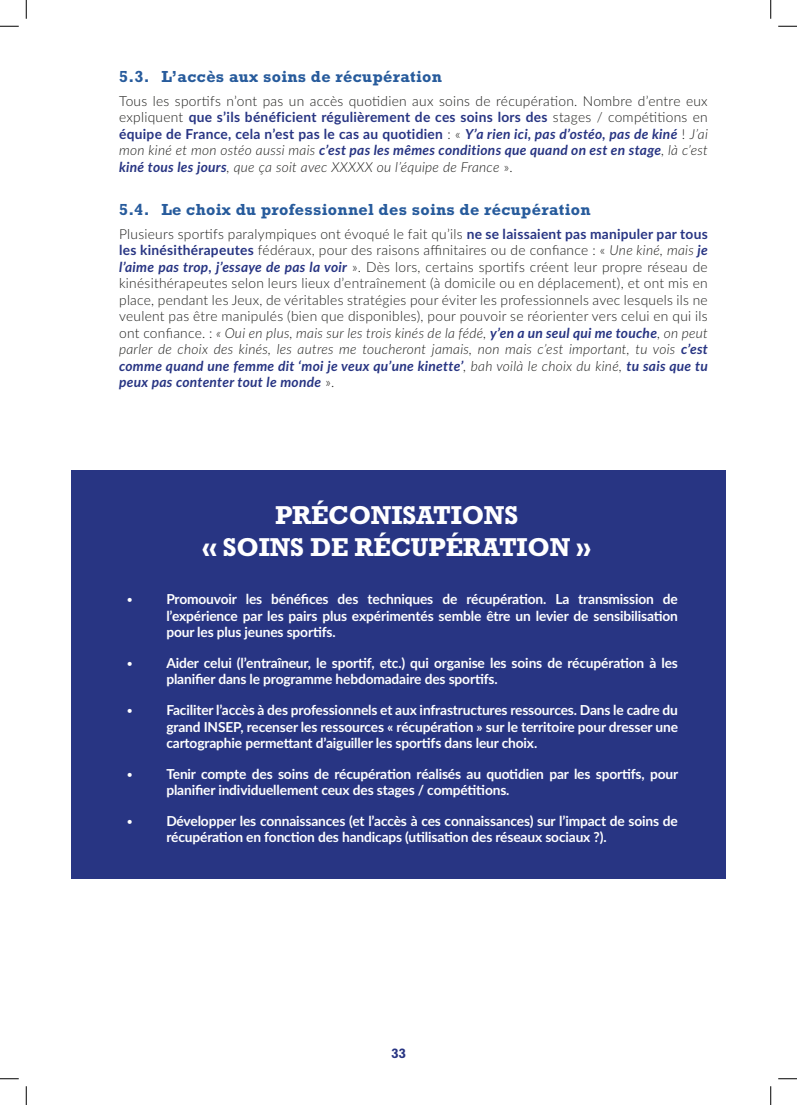
<style>
.page{position:relative;width:797px;height:1105px;background:#fff}
.page>*{position:absolute;margin:0;border:0;box-sizing:border-box;transform-origin:0 0}
.t1{font:700 26.25px/31.5px "Rockwell Std";letter-spacing:-.01em;color:#fff;text-align:center}
.t2{font:700 16.25px "Rockwell Std";letter-spacing:.02em;color:#275b9c}
.t3{font:300 13.75px/16.5px "Lato";letter-spacing:.02em;color:#1d1d1b;text-align:justify}
.t4{font:700 13.75px/16.5px "Lato";letter-spacing:-.01em;color:#fff}
.t5{font:700 13.75px "Rockwell Std";color:#283583}
.s1{font-weight:700;color:#283583}
.s2{font-weight:700;font-style:italic;color:#283583}
.s3{font-style:italic}
.s4{font-weight:300}
</style>
<div class="page">
<div style="left:71px;top:470px;width:654px;height:408px;background:#283583"></div>
<svg style="left:0;top:25px;width:19px;height:2px"></svg>
<svg style="left:778px;top:25px;width:19px;height:2px"></svg>
<svg style="left:0;top:1078px;width:19px;height:1px"></svg>
<svg style="left:778px;top:1078px;width:19px;height:1px"></svg>
<svg style="left:25px;top:0;width:2px;height:19px"></svg>
<svg style="left:25px;top:1086px;width:2px;height:19px"></svg>
<svg style="left:770px;top:0;width:1px;height:19px"></svg>
<svg style="left:770px;top:1086px;width:1px;height:19px"></svg>
<p class="t2" style="left:119px;top:67px;width:324px">5.3. L’accès aux soins de récupération</p>
<p class="t3" style="left:119px;top:92px;width:590px">Tous les sportifs n’ont pas un accès quotidien aux soins de récupération. Nombre d’entre eux expliquent <span class="s1">que s’ils bénéficient régulièrement de ces soins lors des</span> stages / compétitions en <span class="s1">équipe de France, cela n’est pas le cas au quotidien</span> : « <span class="s2">Y’a rien ici, pas d’ostéo, pas de kiné</span> ! <span class="s3">J’ai mon kiné et mon ostéo aussi mais</span> <span class="s2">c’est pas les mêmes conditions que quand on est en stage</span><span class="s3">, là c’est </span><span class="s2">kiné tous les jours</span><span class="s3">, que ça soit avec XXXXX ou l’équipe de France</span> ».</p>
<p class="t2" style="left:119px;top:200px;width:473px">5.4. Le choix du professionnel des soins de récupération</p>
<p class="t3" style="left:119px;top:225px;width:590px">Plusieurs sportifs paralympiques ont évoqué le fait qu’ils <span class="s1">ne se laissaient pas manipuler par tous les kinésithérapeutes</span> fédéraux, pour des raisons affinitaires ou de confiance : « <span class="s3">Une kiné, mais</span> <span class="s2">je l’aime pas trop, j’essaye de pas la voir</span> ». Dès lors, certains sportifs créent leur propre réseau de kinésithérapeutes selon leurs lieux d’entraînement (à domicile ou en déplacement), et ont mis en place, pendant les Jeux, de véritables stratégies pour éviter les professionnels avec lesquels ils ne veulent pas être manipulés (bien que disponibles), pour pouvoir se réorienter vers celui en qui ils ont confiance. : <span class="s3">« Oui en plus, mais sur les trois kinés de la fédé,</span> <span class="s2">y’en a un seul qui me touche</span><span class="s3">, on peut parler de choix des kinés, les autres me toucheront jamais, non mais c’est important, tu vois</span> <span class="s2">c’est comme quand une femme dit ‘moi je veux qu’une kinette’</span><span class="s3">, bah voilà le choix du kiné,</span> <span class="s2">tu sais que tu peux pas contenter tout le monde</span> ».</p>
<h1 class="t1" style="left:203px;top:499px;width:390px">PRÉCONISATIONS<br>« SOINS DE RÉCUPÉRATION »</h1>
<p class="t4" style="left:166px;top:590px;width:513px;text-align:justify;text-indent:-40px"><span class="s4">•</span> Promouvoir les bénéfices des techniques de récupération. La transmission de l’expérience par les pairs plus expérimentés semble être un levier de sensibilisation pour les plus jeunes sportifs.</p>
<p class="t4" style="left:166px;top:654px;width:513px;text-indent:-40px"><span class="s4">•</span> Aider celui (l’entraîneur, le sportif, etc.) qui organise les soins de récupération à les planifier dans le programme hebdomadaire des sportifs.</p>
<p class="t4" style="left:166px;top:701px;width:513px;text-align:justify;text-indent:-40px"><span class="s4">•</span> Faciliter l’accès à des professionnels et aux infrastructures ressources. Dans le cadre du grand INSEP, recenser les ressources « récupération » sur le territoire pour dresser une cartographie permettant d’aiguiller les sportifs dans leur choix.</p>
<p class="t4" style="left:166px;top:765px;width:513px;text-indent:-40px"><span class="s4">•</span> Tenir compte des soins de récupération réalisés au quotidien par les sportifs, pour planifier individuellement ceux des stages / compétitions.</p>
<p class="t4" style="left:166px;top:812px;width:513px;text-indent:-40px"><span class="s4">•</span> Développer les connaissances (et l’accès à ces connaissances) sur l’impact de soins de récupération en fonction des handicaps (utilisation des réseaux sociaux ?).</p>
<p class="t5" style="left:391px;top:1045px;width:17px">33</p>
</div>
